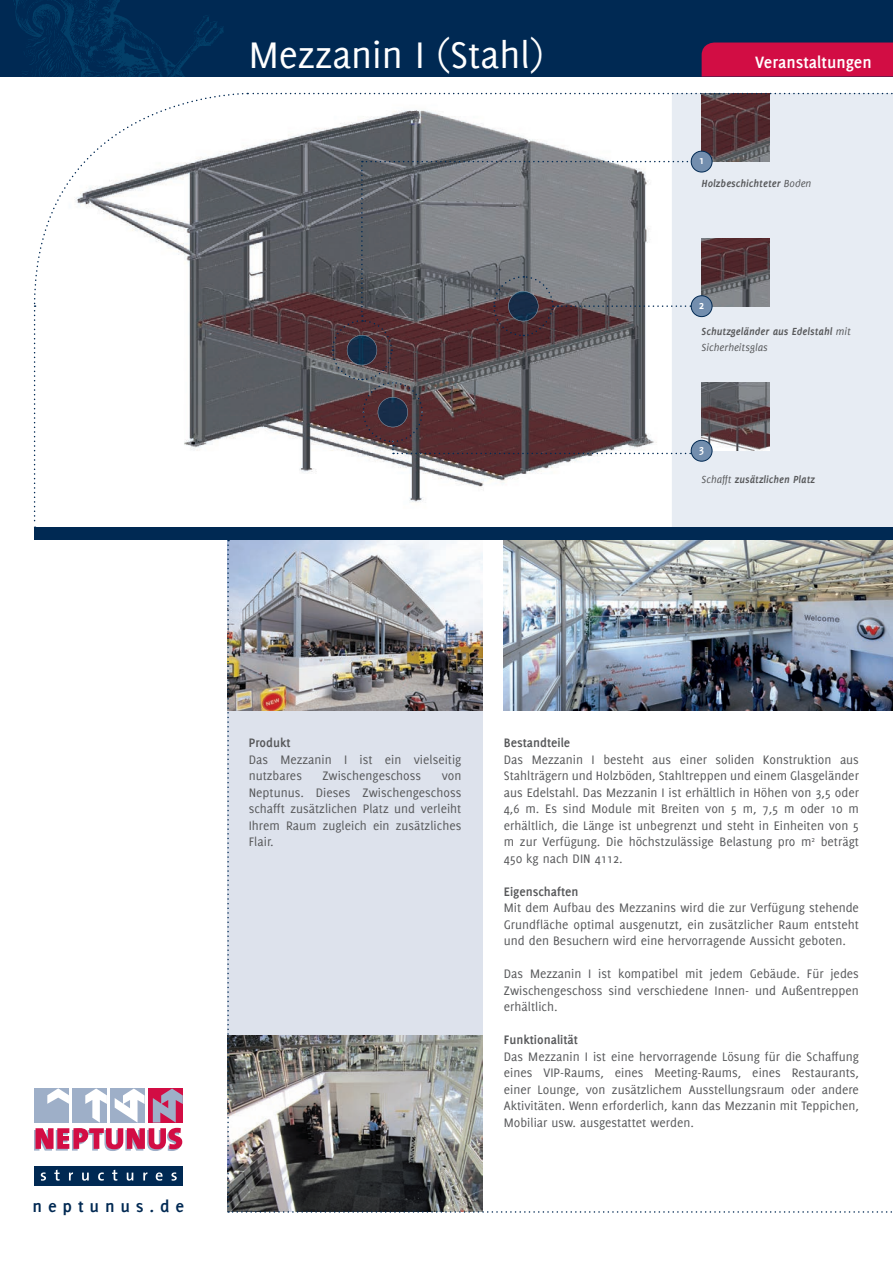
<style>
.page{position:relative;width:893px;height:1263px;background:#fff}
.page>*{position:absolute;margin:0;border:0;box-sizing:border-box;transform-origin:0 0}
.t1{font:40.5px "Delicious";color:#fff}
.t2{font:700 18px "Delicious";color:#fff}
.t3{font:700 18px "Delicious";letter-spacing:.315em;color:#002953}
.t4{font:13.5px/16.5px "Delicious";color:#57585a;text-align:justify}
.t5{font:700 13.5px "Delicious";color:#57585a}
.t6{font:700 12px "Delicious";color:#fff}
.t7{font:italic 700 11.25px/16.5px "Delicious";color:#57585a}
.s1{font-weight:400}
</style>
<div class="page">
<div style="left:0;top:0;width:893px;height:77px;background:#002953"></div>
<div style="left:702px;top:43px;width:191px;height:34px;background:#d20d44"></div>
<div style="left:34px;top:527px;width:859px;height:13px;background:#002953"></div>
<svg style="left:13px;top:0;width:211px;height:77px"></svg>
<div style="left:34px;top:1166px;width:149px;height:20px;background:#002953"></div>
<svg style="left:34px;top:1128px;width:148px;height:23px"></svg>
<div style="left:35px;top:1088px;width:34px;height:34px;background:#9eafc8"></div>
<svg style="left:47px;top:1088px;width:22px;height:16px"></svg>
<div style="left:73px;top:1088px;width:34px;height:34px;background:#9eafc8"></div>
<svg style="left:85px;top:1088px;width:22px;height:34px"></svg>
<div style="left:111px;top:1088px;width:34px;height:34px;background:#9eafc8"></div>
<svg style="left:115px;top:1088px;width:30px;height:34px"></svg>
<div style="left:149px;top:1088px;width:34px;height:34px;background:linear-gradient(to bottom,#d20d44,#d20d44)"></div>
<svg style="left:153px;top:1088px;width:30px;height:34px"></svg>
<svg style="left:41px;top:1172px;width:5px;height:9px"></svg>
<svg style="left:54px;top:1170px;width:6px;height:10px"></svg>
<svg style="left:69px;top:1172px;width:4px;height:8px"></svg>
<svg style="left:82px;top:1172px;width:7px;height:9px"></svg>
<svg style="left:98px;top:1172px;width:6px;height:8px"></svg>
<svg style="left:112px;top:1170px;width:5px;height:10px"></svg>
<svg style="left:127px;top:1172px;width:6px;height:9px"></svg>
<svg style="left:143px;top:1172px;width:4px;height:8px"></svg>
<svg style="left:156px;top:1172px;width:7px;height:9px"></svg>
<svg style="left:171px;top:1172px;width:6px;height:9px"></svg>
<img style="left:227px;top:540px;width:666px;height:673px">
<svg style="left:33px;top:92px;width:860px;height:436px"></svg>
<h1 class="t1" style="left:249px;top:32px;width:296px">Mezzanin I (Stahl)</h1>
<p class="t6" style="left:699px;top:153px;width:7px">1</p>
<h2 class="t2" style="left:755px;top:52px;width:118px">Veranstaltungen</h2>
<p class="t7" style="left:702px;top:175px;width:111px">Holzbeschichteter <span class="s1">Boden</span></p>
<p class="t6" style="left:699px;top:298px;width:7px">2</p>
<p class="t7" style="left:702px;top:323px;width:151px">Schutzgeländer aus Edelstahl <span class="s1">mit<br>Sicherheitsglas</span></p>
<p class="t6" style="left:699px;top:442px;width:7px">3</p>
<p class="t7" style="left:702px;top:471px;width:115px"><span class="s1">Schafft</span> zusätzlichen Platz</p>
<h2 class="t3" style="left:33px;top:1195px;width:153px">neptunus.de</h2>
<p class="t5" style="left:249px;top:735px;width:43px">Produkt</p>
<p class="t4" style="left:249px;top:751px;width:214px">Das Mezzanin I ist ein vielseitig nutzbares</p>
<p class="t4" style="left:322px;top:767px;width:100px">Zwischengeschoss</p>
<p class="t4" style="left:249px;top:767px;width:214px;text-indent:193px">von Neptunus. Dieses Zwischengeschoss schafft zusätzlichen Platz und verleiht Ihrem Raum zugleich ein zusätzliches Flair.</p>
<p class="t5" style="left:504px;top:735px;width:68px">Bestandteile</p>
<p class="t4" style="left:504px;top:751px;width:357px">Das Mezzanin I besteht aus einer soliden Konstruktion aus Stahlträgern und Holzböden, Stahltreppen und einem Glasgeländer aus Edelstahl. Das Mezzanin I ist erhältlich in Höhen von 3,5 oder 4,6 m. Es sind Module mit Breiten von 5 m, 7,5 m oder 10 m erhältlich, die Länge ist unbegrenzt und steht in Einheiten von 5 m zur Verfügung. Die höchstzulässige Belastung pro m<sup>2</sup> beträgt 450 kg nach DIN 4112.</p>
<p class="t5" style="left:504px;top:883px;width:76px">Eigenschaften</p>
<p class="t4" style="left:504px;top:899px;width:357px">Mit dem Aufbau des Mezzanins wird die zur Verfügung stehende Grundfläche optimal ausgenutzt, ein zusätzlicher Raum entsteht und den Besuchern wird eine hervorragende Aussicht geboten.</p>
<p class="t4" style="left:504px;top:965px;width:357px">Das Mezzanin I ist kompatibel mit jedem Gebäude. Für jedes Zwischengeschoss sind verschiedene Innen- und Außentreppen erhältlich.</p>
<p class="t5" style="left:504px;top:1032px;width:76px">Funktionalität</p>
<p class="t4" style="left:504px;top:1048px;width:357px">Das Mezzanin I ist eine hervorragende Lösung für die Schaffung eines VIP-Raums, eines Meeting-Raums, eines Restaurants, einer Lounge, von zusätzlichem Ausstellungsraum oder andere Aktivitäten. Wenn erforderlich, kann das Mezzanin mit Teppichen, Mobiliar usw. ausgestattet werden.</p>
</div>
